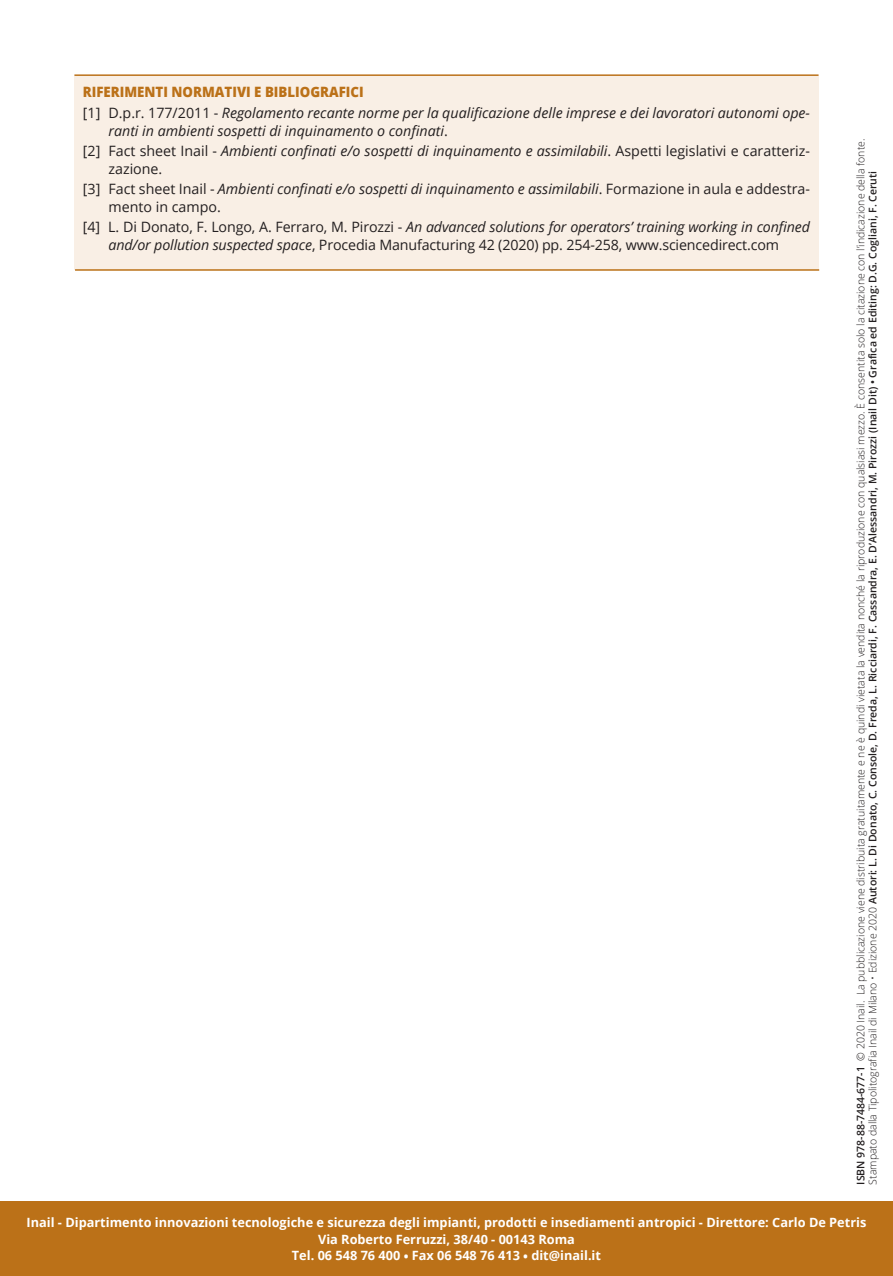
<style>
.page{position:relative;width:893px;height:1276px;background:#fff}
.page>*{position:absolute;margin:0;border:0;box-sizing:border-box;transform-origin:0 0}
.t1{font:italic 14.25px/20.1px "Open Sans";color:#231f20}
.t2{font:14.25px "Open Sans";letter-spacing:-.01em;color:#231f20}
.t3{font:700 12.75px/16.5px "Open Sans";color:#fff;text-align:center}
.t4{font:300 10.5px/12px "Open Sans";color:#231f20}
.s1{font-weight:800;font-style:normal;color:#bb7118}
.s2{font-style:normal}
.s3{font-style:italic}
.s4{font-weight:600}
</style>
<div class="page">
<div style="left:0;top:1201px;width:893px;height:75px;background:#bb7118"></div>
<div style="left:74px;top:76px;width:745px;height:193px;background:#f9efe5"></div>
<hr style="left:74px;top:74px;width:745px;height:2px;background:#bb7118">
<hr style="left:75px;top:269px;width:744px;height:2px;background:#bb7118">
<p class="t1" style="left:83px;top:82px;width:729px"><span class="s1">RIFERIMENTI NORMATIVI E BIBLIOGRAFICI<br></span><span class="s2">[1] D.p.r. 177/2011 -</span> Regolamento recante norme per la qualificazione delle imprese e dei lavoratori autonomi ope-</p>
<p class="t1" style="left:83px;top:120px;width:729px;text-indent:26px">ranti in ambienti sospetti di inquinamento o confinati<span class="s2">.<br>[2] Fact sheet Inail -</span> Ambienti confinati e/o sospetti di inquinamento e assimilabili<span class="s2">. Aspetti legislativi e caratteriz-</span></p>
<p class="t1" style="left:83px;top:158px;width:729px;text-indent:26px"><span class="s2">zazione.<br>[3] Fact sheet Inail -</span> Ambienti confinati e/o sospetti di inquinamento e assimilabili<span class="s2">. Formazione in aula e addestra-</span></p>
<p class="t1" style="left:83px;top:196px;width:729px;text-indent:26px"><span class="s2">mento in campo.<br>[4] L. Di Donato, F. Longo, A. Ferraro, M. Pirozzi -</span> An advanced solutions for operators’ training working in confined</p>
<p class="t2" style="left:108px;top:235px;width:672px"><span class="s3">and/or pollution suspected space</span>, Procedia Manufacturing 42 (2020) pp. 254-258, www.sciencedirect.com</p>
<p class="t4" style="left:854px;top:1184px;width:1047px;rotate:-90deg"><span class="s4">ISBN 978-88-7484-677-1</span> © 2020 Inail. La pubblicazione viene distribuita gratuitamente e ne è quindi vietata la vendita nonché la riproduzione con qualsiasi mezzo. È consentita solo la citazione con l’indicazione della fonte.<br>Stampato dalla Tipolitografia Inail di Milano • Edizione 2020 <span class="s4">Autori: L. Di Donato, C. Console, D. Freda, L. Ricciardi, F. Cassandra, E. D’Alessandri, M. Pirozzi (Inail Dit) • Grafica ed Editing: D.G. Cogliani, F. Ceruti</span></p>
<p class="t3" style="left:27px;top:1214px;width:841px">Inail - Dipartimento innovazioni tecnologiche e sicurezza degli impianti, prodotti e insediamenti antropici - Direttore: Carlo De Petris<br>Via Roberto Ferruzzi, 38/40 - 00143 Roma<br>Tel. 06 548 76 400 • Fax 06 548 76 413 • dit@inail.it</p>
</div>
